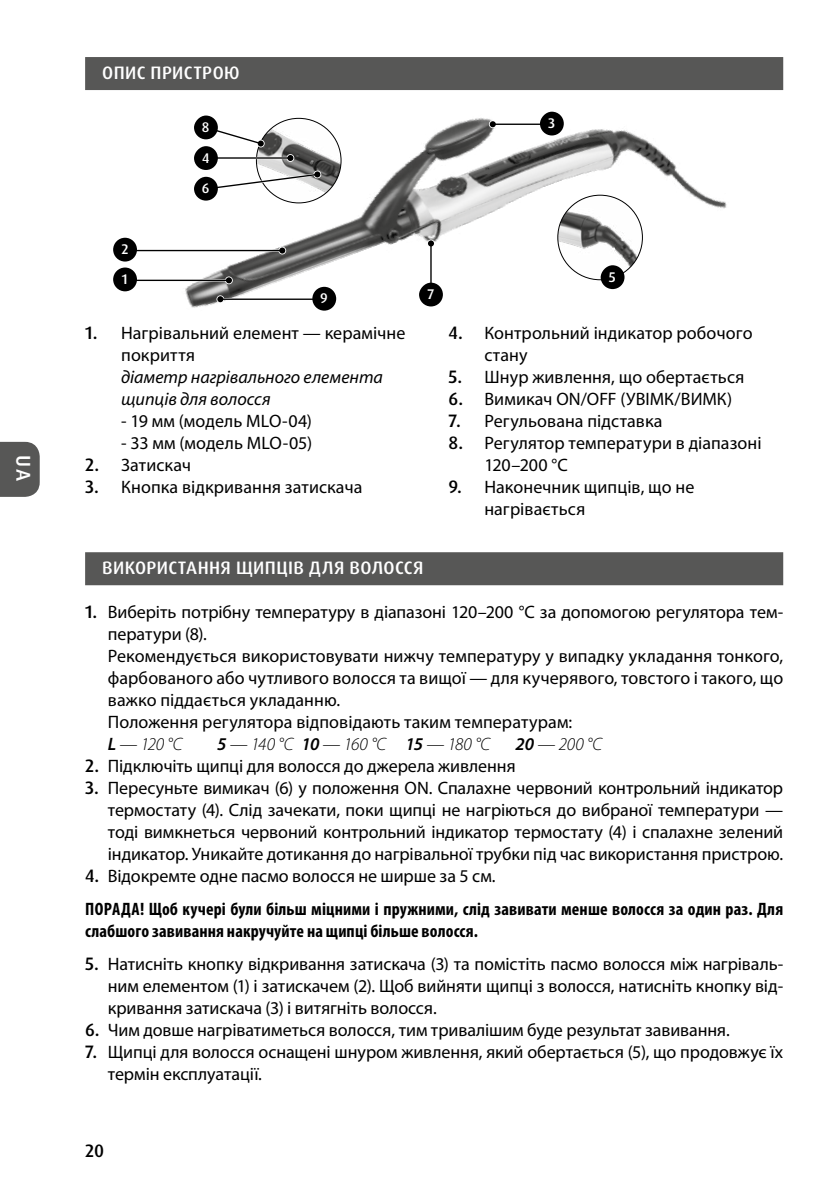
<style>
.page{position:relative;width:840px;height:1191px;background:#fff}
.page>*{position:absolute;margin:0;border:0;box-sizing:border-box;transform-origin:0 0}
.t1{font:500 20px "Dax Pro";color:#fff}
.t2{font:18px/22px "Myriad Pro";color:#000}
.t3{font:700 condensed 18px/33px "Myriad Pro";letter-spacing:.01em;color:#000}
.t4{font:italic 18px/22px "Myriad Pro";color:#000}
.t5{font:500 18px "Dax Pro";letter-spacing:.02em;color:#fff}
.t6{font:italic 300 18px "Myriad Pro";letter-spacing:-.01em;color:#000}
.t7{font:500 18px "Dax Pro";color:#000}
.t8{font:500 14px "Dax Pro";color:#fff}
.s1{font-family:"Dax Pro";font-weight:500}
.s2{font-weight:600;font-style:italic}
.s3{font-weight:300;font-style:italic}
.s4{font-weight:600}
.s5{font-family:"Dax Pro";font-weight:500;font-stretch:normal}
.s6{font-weight:400;font-stretch:normal}
</style>
<div class="page">
<svg style="left:0;top:442px;width:40px;height:55px"></svg>
<div style="left:85px;top:57px;width:697px;height:33px;background:#575756"></div>
<div style="left:85px;top:552px;width:697px;height:33px;background:#575756"></div>
<img style="left:140px;top:90px;width:601px;height:221px">
<hr style="left:125px;top:279px;width:104px;height:2px;background:#fff">
<svg style="left:225px;top:276px;width:8px;height:8px"></svg>
<hr style="left:125px;top:280px;width:104px;height:1px;background:#000">
<svg style="left:226px;top:277px;width:6px;height:6px"></svg>
<svg style="left:216px;top:295px;width:8px;height:8px"></svg>
<hr style="left:220px;top:298px;width:104px;height:2px;background:#000">
<svg style="left:217px;top:296px;width:6px;height:6px"></svg>
<hr style="left:125px;top:249px;width:157px;height:3px;background:#fff">
<hr style="left:125px;top:250px;width:157px;height:1px;background:#000">
<svg style="left:279px;top:247px;width:6px;height:6px"></svg>
<hr style="left:429px;top:243px;width:3px;height:53px;background:#fff">
<hr style="left:430px;top:243px;width:1px;height:53px;background:#000">
<svg style="left:427px;top:240px;width:7px;height:6px"></svg>
<hr style="left:492px;top:123px;width:69px;height:2px;background:#fff">
<svg style="left:488px;top:120px;width:8px;height:8px"></svg>
<hr style="left:492px;top:124px;width:69px;height:1px;background:#000">
<svg style="left:489px;top:121px;width:6px;height:6px"></svg>
<div style="left:113px;top:267px;width:24px;height:24px;background:#000;border-radius:50%"></div>
<div style="left:312px;top:287px;width:24px;height:24px;background:#000;border-radius:50%"></div>
<div style="left:113px;top:238px;width:24px;height:23px;background:#000;border-radius:50%"></div>
<div style="left:539px;top:112px;width:24px;height:23px;background:#000;border-radius:50%"></div>
<div style="left:419px;top:283px;width:23px;height:23px;background:#000;border-radius:50%"></div>
<img style="left:557px;top:195px;width:85px;height:85px;border-radius:42px">
<img style="left:256px;top:118px;width:85px;height:85px;border-radius:42px">
<svg style="left:203px;top:125px;width:60px;height:21px"></svg>
<svg style="left:257px;top:140px;width:7px;height:7px"></svg>
<svg style="left:286px;top:154px;width:8px;height:8px"></svg>
<hr style="left:203px;top:157px;width:87px;height:2px;background:#000">
<svg style="left:287px;top:155px;width:6px;height:6px"></svg>
<svg style="left:203px;top:171px;width:117px;height:20px"></svg>
<div style="left:194px;top:146px;width:24px;height:24px;background:#000;border-radius:50%"></div>
<div style="left:194px;top:116px;width:24px;height:23px;background:#000;border-radius:50%"></div>
<div style="left:194px;top:177px;width:24px;height:24px;background:#000;border-radius:50%"></div>
<div style="left:600px;top:265px;width:24px;height:24px;background:#000;border-radius:50%"></div>
<p class="t1" style="left:36px;top:455px;width:28px;rotate:90deg">UA</p>
<p class="t5" style="left:102px;top:61px;width:139px">ОПИС ПРИСТРОЮ</p>
<p class="t8" style="left:202px;top:118px;width:9px">8</p>
<p class="t8" style="left:202px;top:149px;width:9px">4</p>
<p class="t8" style="left:121px;top:240px;width:9px">2</p>
<p class="t8" style="left:122px;top:270px;width:7px">1</p>
<p class="t8" style="left:202px;top:179px;width:9px">6</p>
<p class="t8" style="left:320px;top:289px;width:9px">9</p>
<p class="t2" style="left:121px;top:322px;width:285px;text-indent:-36px"><span class="s1">1.</span> Нагрівальний елемент — керамічне покриття</p>
<p class="t4" style="left:121px;top:366px;width:263px">діаметр нагрівального елемента щипців для волосся</p>
<p class="t2" style="left:121px;top:410px;width:192px">- 19 мм (модель MLO-04)</p>
<p class="t2" style="left:121px;top:432px;width:192px">- 33 мм (модель MLO-05)</p>
<p class="t2" style="left:85px;top:454px;width:107px"><span class="s1">2.</span> Затискач</p>
<p class="t2" style="left:85px;top:476px;width:278px"><span class="s1">3.</span> Кнопка відкривання затискача</p>
<p class="t8" style="left:548px;top:114px;width:8px">3</p>
<p class="t8" style="left:427px;top:285px;width:8px">7</p>
<p class="t8" style="left:608px;top:268px;width:8px">5</p>
<p class="t2" style="left:484px;top:322px;width:269px;text-indent:-36px"><span class="s1">4.</span> Контрольний індикатор робочого стану</p>
<p class="t2" style="left:448px;top:366px;width:297px"><span class="s1">5.</span> Шнур живлення, що обертається</p>
<p class="t2" style="left:448px;top:388px;width:285px"><span class="s1">6.</span> Вимикач ON/OFF (УВІМК/ВИМК)</p>
<p class="t2" style="left:448px;top:410px;width:215px"><span class="s1">7.</span> Регульована підставка</p>
<p class="t2" style="left:484px;top:432px;width:278px;text-indent:-36px"><span class="s1">8.</span> Регулятор температури в діапазоні<br>120–200 °C</p>
<p class="t2" style="left:484px;top:476px;width:211px;text-indent:-36px"><span class="s1">9.</span> Наконечник щипців, що не нагрівається</p>
<p class="t5" style="left:102px;top:556px;width:322px">ВИКОРИСТАННЯ ЩИПЦІВ ДЛЯ ВОЛОССЯ</p>
<p class="t2" style="left:108px;top:601px;width:676px;text-indent:-23px"><span class="s1">1.</span> Виберіть потрібну температуру в діапазоні 120–200 °C за допомогою регулятора тем&shy;ператури (8).<br>Рекомендується використовувати нижчу температуру у випадку укладання тонкого, фарбованого або чутливого волосся та вищої — для кучерявого, товстого і такого, що важко піддається укладанню.<br>Положення регулятора відповідають таким температурам:<br><span class="s2">L</span> <span class="s3">— 120 °C</span></p>
<p class="t6" style="left:217px;top:734px;width:274px"><span class="s4">5</span> — 140 °C <span class="s4">10</span> — 160 °C <span class="s4">15</span> — 180 °C</p>
<p class="t6" style="left:515px;top:734px;width:88px"><span class="s4">20</span> — 200 °C</p>
<p class="t2" style="left:85px;top:755px;width:432px"><span class="s1">2.</span> Підключіть щипці для волосся до джерела живлення</p>
<p class="t2" style="left:108px;top:777px;width:676px;text-align:justify;text-indent:-23px"><span class="s1">3.</span> Пересуньте вимикач (6) у положення ON. Спалахне червоний контрольний індикатор термостату (4). Слід зачекати, поки щипці не нагріються до вибраної температури — тоді вимкнеться червоний контрольний індикатор термостату (4) і спалахне зелений індикатор. Уникайте дотикання до нагрівальної трубки під час використання пристрою.</p>
<p class="t3" style="left:85px;top:859px;width:699px"><span class="s5">4.</span> <span class="s6">Відокремте одне пасмо волосся не ширше за 5 см.<br></span>ПОРАДА! Щоб кучері були більш міцними і пружними, слід завивати менше волосся за один раз. Для</p>
<p class="t3" style="left:85px;top:914px;width:394px">слабшого завивання накручуйте на щипці більше волосся.</p>
<p class="t2" style="left:108px;top:953px;width:676px;text-align:justify;text-indent:-23px"><span class="s1">5.</span> Натисніть кнопку відкривання затискача (3) та помістіть пасмо волосся між нагріваль&shy;ним елементом (1) і затискачем (2). Щоб вийняти щипці з волосся, натисніть кнопку від&shy;кривання затискача (3) і витягніть волосся.</p>
<p class="t2" style="left:85px;top:1019px;width:645px"><span class="s1">6.</span> Чим довше нагріватиметься волосся, тим тривалішим буде результат завивання.</p>
<p class="t2" style="left:108px;top:1041px;width:676px;text-indent:-23px"><span class="s1">7.</span> Щипці для волосся оснащені шнуром живлення, який обертається (5), що продовжує їх термін експлуатації.</p>
<p class="t7" style="left:85px;top:1139px;width:21px">20</p>
</div>
